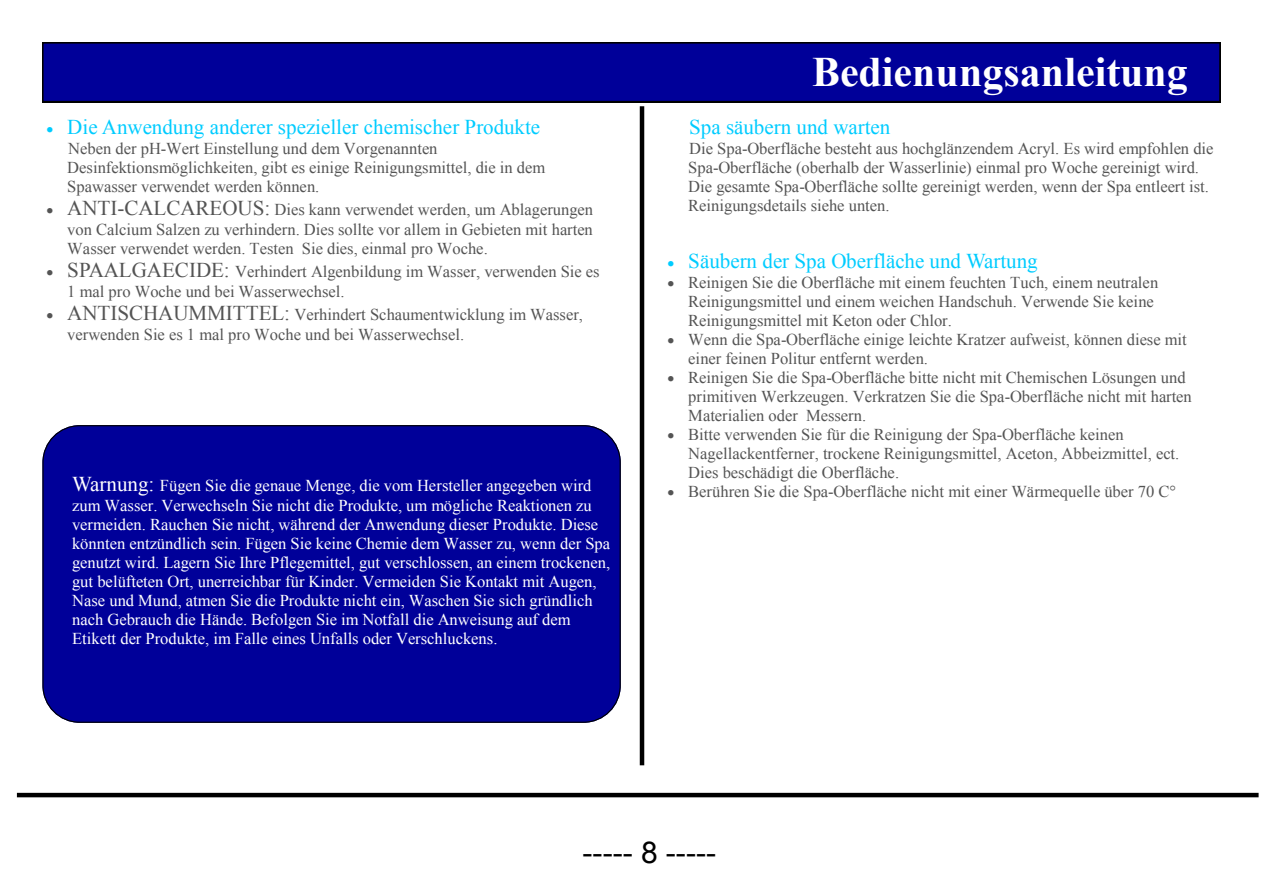
<style>
.page{position:relative;width:1263px;height:893px;background:#fff}
.page>*{position:absolute;margin:0;border:0;box-sizing:border-box;transform-origin:0 0}
.t1{font:700 42px "Times New Roman";color:#fff}
.t2{font:30px "Arial";color:#000}
.t3{font:21px "Times New Roman";color:#0cf}
.t4{font:16.5px/18.9px "Times New Roman";color:#545454}
.t5{font:16.5px/19px "Times New Roman";color:#fff}
.s1{font-size:21px}
</style>
<div class="page">
<div style="left:42px;top:425px;width:579px;height:298px;background:#009"></div>
<div style="left:42px;top:42px;width:1178px;height:60px;background:#009"></div>
<hr style="left:640px;top:106px;width:4px;height:659px;background:#000">
<hr style="left:17px;top:793px;width:1241px;height:4px;background:#000">
<p class="t3" style="left:67px;top:115px;width:474px">Die Anwendung anderer spezieller chemischer Produkte</p>
<p class="t4" style="left:67px;top:139px;width:479px">Neben der pH--Wert Einstellung und dem Vorgenannten<br>Desinfektionsmöglichkeiten, gibt es einige Reinigungsmittel, die in dem<br>Spawasser verwendet werden können.</p>
<p class="t4" style="left:67px;top:200px;width:527px;line-height:19.5px;text-align:justify"><span class="s1">ANTI--CALCAREOUS:</span> Dies kann verwendet werden, um Ablagerungen von Calcium Salzen zu verhindern. Dies sollte vor allem in Gebieten mit harten Wasser verwendet werden. Testen Sie dies, einmal pro Woche.</p>
<p class="t4" style="left:67px;top:262px;width:534px;line-height:20px"><span class="s1">SPAALGAECIDE:</span> Verhindert Algenbildung im Wasser, verwenden Sie es<br>1 mal pro Woche und bei Wasserwechsel.</p>
<p class="t4" style="left:67px;top:305px;width:517px;line-height:20px"><span class="s1">ANTISCHAUMMITTEL:</span> Verhindert Schaumentwicklung im Wasser, verwenden Sie es 1 mal pro Woche und bei Wasserwechsel.</p>
<p class="t5" style="left:72px;top:476px;width:539px"><span class="s1">Warnung:</span> Fügen Sie die genaue Menge, die vom Hersteller angegeben wird zum Wasser. Verwechseln Sie nicht die Produkte, um mögliche Reaktionen zu vermeiden. Rauchen Sie nicht, während der Anwendung dieser Produkte. Diese könnten entzündlich sein. Fügen Sie keine Chemie dem Wasser zu, wenn der Spa genutzt wird. Lagern Sie Ihre Pflegemittel, gut verschlossen, an einem trockenen, gut belüfteten Ort, unerreichbar für Kinder. Vermeiden Sie Kontakt mit Augen, Nase und Mund, atmen Sie die Produkte nicht ein, Waschen Sie sich gründlich nach Gebrauch die Hände. Befolgen Sie im Notfall die Anweisung auf dem Etikett der Produkte, im Falle eines Unfalls oder Verschluckens.</p>
<h1 class="t1" style="left:812px;top:48px;width:377px">Bedienungsanleitung</h1>
<p class="t3" style="left:689px;top:115px;width:203px">Spa säubern und warten</p>
<p class="t4" style="left:688px;top:139px;width:527px">Die Spa--Oberfläche besteht aus hochglänzendem Acryl. Es wird empfohlen die Spa--Oberfläche (oberhalb der Wasserlinie) einmal pro Woche gereinigt wird.<br>Die gesamte Spa--Oberfläche sollte gereinigt werden, wenn der Spa entleert ist.<br>Reinigungsdetails siehe unten.</p>
<p class="t3" style="left:688px;top:250px;width:351px">Säubern der Spa Oberfläche und Wartung</p>
<p class="t4" style="left:688px;top:273px;width:505px">Reinigen Sie die Oberfläche mit einem feuchten Tuch, einem neutralen Reinigungsmittel und einem weichen Handschuh. Verwende Sie keine Reinigungsmittel mit Keton oder Chlor.<br>Wenn die Spa--Oberfläche einige leichte Kratzer aufweist, können diese mit einer feinen Politur entfernt werden.<br>Reinigen Sie die Spa--Oberfläche bitte nicht mit Chemischen Lösungen und primitiven Werkzeugen. Verkratzen Sie die Spa--Oberfläche nicht mit harten Materialien oder Messern.<br>Bitte verwenden Sie für die Reinigung der Spa--Oberfläche keinen Nagellackentferner, trockene Reinigungsmittel, Aceton, Abbeizmittel, ect.<br>Dies beschädigt die Oberfläche.<br>Berühren Sie die Spa--Oberfläche nicht mit einer Wärmequelle über 70 C°</p>
<h2 class="t2" style="left:583px;top:836px;width:135px">---------- 8 ----------</h2>
</div>
